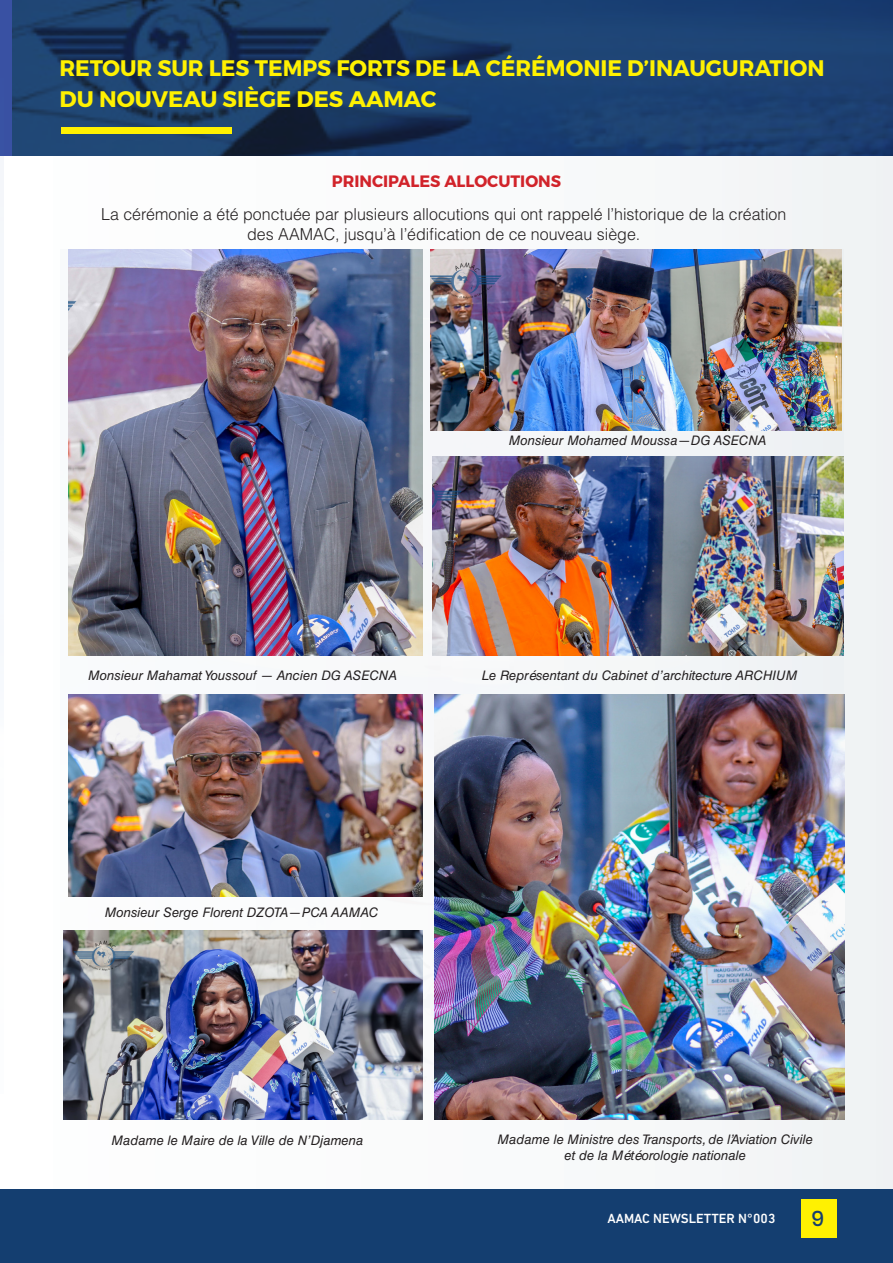
<style>
.page{position:relative;width:893px;height:1263px;background:#fff}
.page>*{position:absolute;margin:0;border:0;box-sizing:border-box;transform-origin:0 0}
.t1{font:700 22.5px/31.5px "Montserrat";color:#fff101}
.t2{font:500 21px "Poppins";color:#143e70}
.t3{font:300 16.5px/19.8px "Helvetica LT Std";color:#231f20;text-align:center}
.t4{font:700 16.5px "Montserrat";color:#d1232a}
.t5{font:500 13.5px "DIN Next LT Pro";color:#fff}
.t6{font:italic 13.2px "Helvetica LT Std";color:#231f20}
</style>
<div class="page">
<div style="left:0;top:1189px;width:893px;height:74px;background:#143e70"></div>
<div style="left:801px;top:1199px;width:36px;height:38px;background:#fff101"></div>
<div style="left:0;top:0;width:893px;height:1188px;background:#fafafb"></div>
<img style="left:11px;top:0;width:882px;height:156px">
<img style="left:68px;top:249px;width:776px;height:844px">
<img style="left:68px;top:249px;width:354px;height:407px">
<img style="left:434px;top:695px;width:411px;height:424px">
<img style="left:431px;top:249px;width:410px;height:181px">
<img style="left:432px;top:456px;width:411px;height:200px">
<img style="left:68px;top:695px;width:354px;height:201px">
<img style="left:63px;top:930px;width:359px;height:189px">
<div style="left:61px;top:127px;width:170px;height:7px;background:#fff101"></div>
<div style="left:0;top:0;width:11px;height:156px;background:#3951a3"></div>
<p class="t1" style="left:60px;top:52px;width:766px">RETOUR SUR LES TEMPS FORTS DE LA CÉRÉMONIE D’INAUGURATION<br>DU NOUVEAU SIÈGE DES AAMAC</p>
<p class="t4" style="left:332px;top:171px;width:231px">PRINCIPALES ALLOCUTIONS</p>
<p class="t3" style="left:101px;top:204px;width:687px">La cérémonie a été ponctuée par plusieurs allocutions qui ont rappelé l’historique de la création des AAMAC, jusqu’à l’édification de ce nouveau siège.</p>
<p class="t6" style="left:509px;top:433px;width:259px">Monsieur Mohamed Moussa—DG ASECNA</p>
<p class="t6" style="left:88px;top:668px;width:310px">Monsieur Mahamat Youssouf — Ancien DG ASECNA</p>
<p class="t6" style="left:482px;top:668px;width:317px">Le Représentant du Cabinet d’architecture ARCHIUM</p>
<p class="t6" style="left:105px;top:905px;width:275px">Monsieur Serge Florent DZOTA—PCA AAMAC</p>
<p class="t6" style="left:111px;top:1133px;width:254px">Madame le Maire de la Ville de N’Djamena</p>
<p class="t6" style="left:497px;top:1131px;width:317px">Madame le Ministre des Transports, de l’Aviation Civile</p>
<p class="t6" style="left:564px;top:1147px;width:183px">et de la Météorologie nationale</p>
<p class="t5" style="left:607px;top:1211px;width:170px">AAMAC NEWSLETTER N°003</p>
<h2 class="t2" style="left:811px;top:1206px;width:14px">9</h2>
</div>
